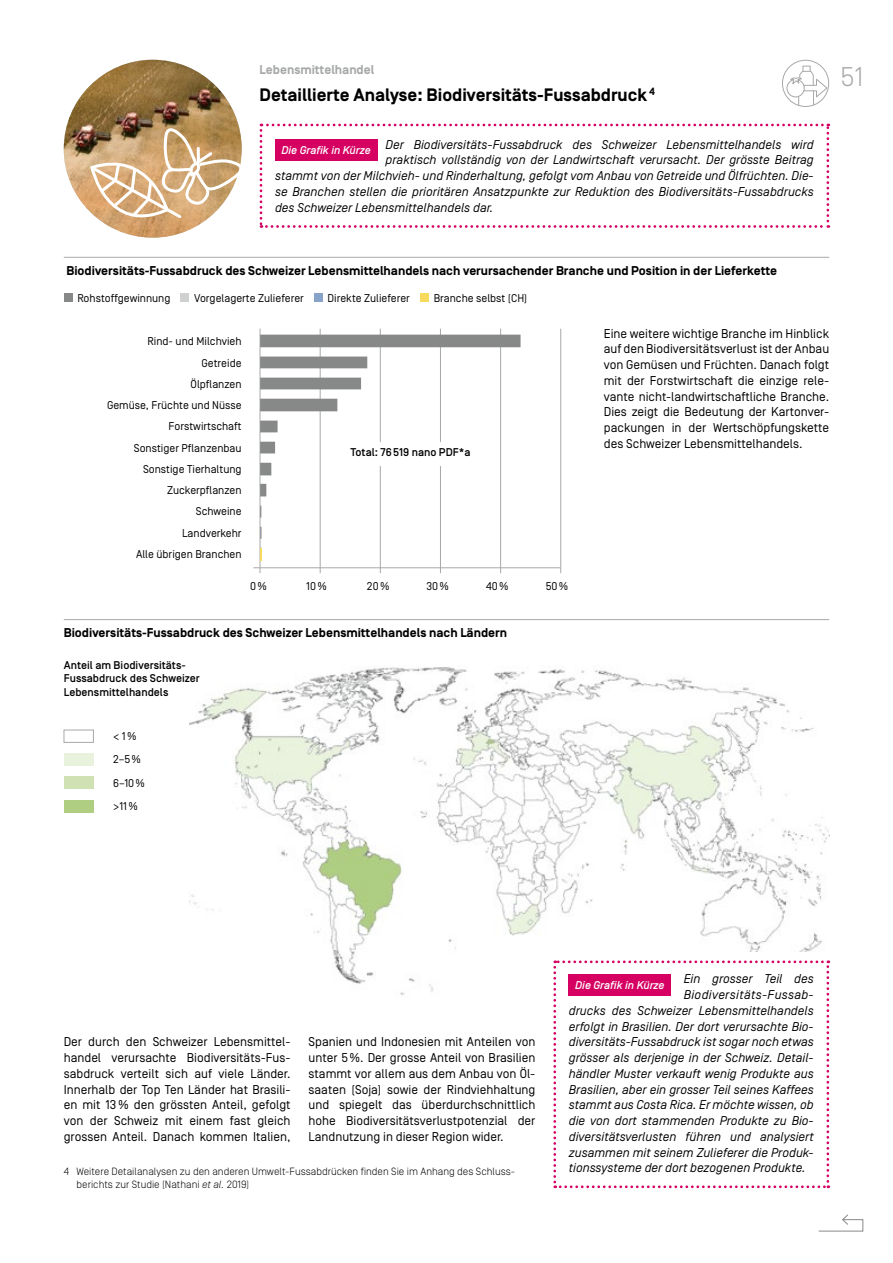
<style>
.page{position:relative;width:893px;height:1263px;background:#fff}
.page>*{position:absolute;margin:0;border:0;box-sizing:border-box;transform-origin:0 0}
.t1{font:300 27px "Simplon BP";color:#a7a9a9}
.Tt_12_bold{font:700 18px "Simplon BP";color:#000}
.Tt_8_5_Regular_ital{font:italic 12.75px "Simplon BP Regular";color:#000}
.Tt_8_5_Regular_Grund{font:12.75px/15.8px "Simplon BP Regular";color:#000;text-align:justify}
.Tt_8_5_bold_m_Linie{font:700 12.75px "Simplon BP";color:#000}
.Tt_8_5_Regular_ital-2{font:italic 12.75px "Simplon BP Regular";letter-spacing:.025em;color:#000}
.Text_8_5_bold_grau_K{font:700 12.75px "Simplon BP";color:#a7a9a9}
.Tt_7_5_regular_recht{font:11.25px "Simplon BP Regular";color:#000}
.Tt_7_5_regular{font:11.25px "Simplon BP Regular";color:#000}
.Tt_7_5_medium{font:500 11.25px/13.5px "Simplon BP";color:#000}
.Tt_7_5_medium-2{font:italic 500 11.25px "Simplon BP";color:#fff}
.Fussnote_7{font:300 10.5px/12.3px "Simplon BP";color:#000}
.s1{font-style:italic}
</style>
<div class="page">
<img style="left:189px;top:667px;width:640px;height:328px">
<div style="left:548px;top:952px;width:287px;height:230px;background:#fff"></div>
<hr style="left:64px;top:257px;width:765px;height:1px;background:#a7a9a9">
<div style="left:64px;top:293px;width:8px;height:9px;background:#878988"></div>
<div style="left:181px;top:293px;width:8px;height:9px;background:#cfd0d0"></div>
<div style="left:314px;top:293px;width:9px;height:9px;background:#87a3ca"></div>
<div style="left:420px;top:293px;width:9px;height:9px;background:#f8da5d"></div>
<hr style="left:64px;top:619px;width:765px;height:1px;background:#a7a9a9">
<hr style="left:253px;top:567px;width:307px;height:1px;background:#a7a9a9">
<hr style="left:320px;top:329px;width:1px;height:244px;background:#a7a9a9">
<hr style="left:380px;top:329px;width:1px;height:244px;background:#a7a9a9">
<hr style="left:440px;top:329px;width:1px;height:244px;background:#a7a9a9">
<hr style="left:500px;top:329px;width:1px;height:244px;background:#a7a9a9">
<hr style="left:560px;top:329px;width:1px;height:244px;background:#a7a9a9">
<div style="left:64px;top:800px;width:29px;height:13px;background:#b0ce82"></div>
<div style="left:64px;top:777px;width:29px;height:12px;background:#d0e2b4"></div>
<div style="left:64px;top:753px;width:29px;height:13px;background:#e9f2dd"></div>
<div style="left:64px;top:730px;width:30px;height:12px;background:#fff;border:1px solid #a7a9a9"></div>
<svg style="left:260px;top:124px;width:569px;height:104px"></svg>
<svg style="left:553px;top:960px;width:276px;height:228px"></svg>
<div style="left:275px;top:140px;width:102px;height:21px;background:#d50062"></div>
<div style="left:569px;top:974px;width:102px;height:21px;background:#d50062"></div>
<hr style="left:260px;top:329px;width:1px;height:244px;background:#a7a9a9">
<img style="left:64px;top:60px;width:178px;height:178px;border-radius:89px">
<svg style="left:88px;top:125px;width:154px;height:111px"></svg>
<div style="left:802px;top:66px;width:9px;height:5px;border:1px solid #a7a9a9"></div>
<div style="left:782px;top:60px;width:47px;height:47px;border:1px solid #a7a9a9;border-radius:50%"></div>
<svg style="left:786px;top:70px;width:42px;height:35px"></svg>
<svg style="left:260px;top:335px;width:261px;height:225px"></svg>
<svg style="left:260px;top:527px;width:1px;height:12px"></svg>
<svg style="left:260px;top:548px;width:1px;height:12px"></svg>
<p class="Text_8_5_bold_grau_K" style="left:260px;top:63px;width:116px">Lebensmittelhandel</p>
<p class="Tt_12_bold" style="left:260px;top:85px;width:397px">Detaillierte Analyse: Biodiversitäts-Fussabdruck <sup>4</sup></p>
<p class="Tt_8_5_Regular_ital" style="left:386px;top:137px;width:430px">Der Biodiversitäts-Fussabdruck des Schweizer Lebensmittelhandels wird</p>
<p class="Tt_8_5_Regular_ital" style="left:386px;top:152px;width:430px">praktisch vollständig von der Landwirtschaft verursacht. Der grösste Beitrag</p>
<p class="Tt_8_5_Regular_ital" style="left:275px;top:168px;width:540px">stammt von der Milchvieh- und Rinderhaltung, gefolgt vom Anbau von Getreide und Ölfrüchten. Die-</p>
<p class="Tt_8_5_Regular_ital" style="left:275px;top:184px;width:540px">se Branchen stellen die prioritären Ansatzpunkte zur Reduktion des Biodiversitäts-Fussabdrucks</p>
<p class="Tt_8_5_Regular_ital" style="left:275px;top:200px;width:220px">des Schweizer Lebensmittelhandels dar.</p>
<p class="Tt_7_5_medium-2" style="left:281px;top:144px;width:91px">Die Grafik in Kürze</p>
<h1 class="t1" style="left:841px;top:60px;width:24px">51</h1>
<p class="Tt_8_5_bold_m_Linie" style="left:66px;top:263px;width:712px">Biodiversitäts-Fussabdruck des Schweizer Lebensmittelhandels nach verursachender Branche und Position in der Lieferkette</p>
<p class="Tt_7_5_regular" style="left:77px;top:291px;width:95px">Rohstoffgewinnung</p>
<p class="Tt_7_5_regular" style="left:194px;top:291px;width:111px">Vorgelagerte Zulieferer</p>
<p class="Tt_7_5_regular" style="left:328px;top:291px;width:84px">Direkte Zulieferer</p>
<p class="Tt_7_5_regular" style="left:434px;top:291px;width:95px">Branche selbst (CH)</p>
<p class="Tt_7_5_regular_recht" style="left:147px;top:335px;width:96px">Rind- und Milchvieh</p>
<p class="Tt_7_5_regular_recht" style="left:202px;top:356px;width:42px">Getreide</p>
<p class="Tt_7_5_regular_recht" style="left:191px;top:377px;width:53px">Ölpflanzen</p>
<p class="Tt_7_5_regular_recht" style="left:107px;top:399px;width:136px">Gemüse, Früchte und Nüsse</p>
<p class="Tt_7_5_regular_recht" style="left:169px;top:420px;width:75px">Forstwirtschaft</p>
<p class="Tt_7_5_regular_recht" style="left:134px;top:441px;width:109px">Sonstiger Pflanzenbau</p>
<p class="Tt_7_5_regular_recht" style="left:143px;top:462px;width:100px">Sonstige Tierhaltung</p>
<p class="Tt_7_5_regular_recht" style="left:167px;top:484px;width:76px">Zuckerpflanzen</p>
<p class="Tt_7_5_regular_recht" style="left:196px;top:505px;width:47px">Schweine</p>
<p class="Tt_7_5_regular_recht" style="left:182px;top:526px;width:61px">Landverkehr</p>
<p class="Tt_7_5_regular_recht" style="left:136px;top:547px;width:107px">Alle übrigen Branchen</p>
<p class="Tt_7_5_medium" style="left:350px;top:446px;width:122px">Total: 76519 nano PDF*a</p>
<p class="Tt_7_5_regular" style="left:250px;top:579px;width:18px">0%</p>
<p class="Tt_7_5_regular" style="left:306px;top:579px;width:22px">10%</p>
<p class="Tt_7_5_regular" style="left:367px;top:579px;width:24px">20%</p>
<p class="Tt_7_5_regular" style="left:426px;top:579px;width:24px">30%</p>
<p class="Tt_7_5_regular" style="left:486px;top:579px;width:24px">40%</p>
<p class="Tt_7_5_regular" style="left:546px;top:579px;width:24px">50%</p>
<p class="Tt_8_5_bold_m_Linie" style="left:64px;top:625px;width:445px">Biodiversitäts-Fussabdruck des Schweizer Lebensmittelhandels nach Ländern</p>
<p class="Tt_7_5_medium" style="left:64px;top:658px;width:124px">Anteil am Biodiversitäts-</p>
<p class="Tt_7_5_medium" style="left:64px;top:672px;width:138px">Fussabdruck des Schweizer<br>Lebensmittelhandels</p>
<p class="Tt_7_5_regular_recht" style="left:113px;top:729px;width:25px">&lt; 1%</p>
<p class="Tt_7_5_regular_recht" style="left:113px;top:753px;width:29px">2–5%</p>
<p class="Tt_7_5_regular_recht" style="left:113px;top:776px;width:33px">6–10%</p>
<p class="Tt_7_5_regular_recht" style="left:113px;top:800px;width:26px">&gt;11%</p>
<p class="Tt_8_5_Regular_Grund" style="left:604px;top:325px;width:227px">Eine weitere wichtige Branche im Hinblick auf den Biodiversitätsverlust ist der Anbau von Gemüsen und Früchten. Danach folgt mit der Forstwirtschaft die einzige rele&shy;vante nicht-landwirtschaftliche Branche.<br>Dies zeigt die Bedeutung der Kartonver&shy;packungen in der Wertschöpfungskette des Schweizer Lebensmittelhandels.</p>
<p class="Tt_8_5_Regular_Grund" style="left:64px;top:1034px;width:228px">Der durch den Schweizer Lebensmittel&shy;handel verursachte Biodiversitäts-Fus&shy;sabdruck verteilt sich auf viele Länder.<br>Innerhalb der Top Ten Länder hat Brasili&shy;en mit 13% den grössten Anteil, gefolgt von der Schweiz mit einem fast gleich grossen Anteil. Danach kommen Italien,</p>
<p class="Tt_8_5_Regular_Grund" style="left:309px;top:1034px;width:228px">Spanien und Indonesien mit Anteilen von unter 5%. Der grosse Anteil von Brasilien stammt vor allem aus dem Anbau von Öl&shy;saaten (Soja) sowie der Rindviehhaltung und spiegelt das überdurchschnittlich hohe Biodiversitätsverlustpotenzial der Landnutzung in dieser Region wider.</p>
<p class="Fussnote_7" style="left:77px;top:1165px;width:439px;text-indent:-13px">4 Weitere Detailanalysen zu den anderen Umwelt-Fussabdrücken finden Sie im Anhang des Schluss&shy;berichts zur Studie (Nathani <span class="s1">et al.</span> 2019)</p>
<p class="Tt_8_5_Regular_ital" style="left:684px;top:971px;width:132px">Ein grosser Teil des</p>
<p class="Tt_8_5_Regular_ital-2" style="left:684px;top:987px;width:132px">Biodiversitäts-Fussab-</p>
<p class="Tt_8_5_Regular_ital" style="left:569px;top:1003px;width:246px">drucks des Schweizer Lebensmittelhandels</p>
<p class="Tt_8_5_Regular_ital" style="left:569px;top:1019px;width:246px">erfolgt in Brasilien. Der dort verursachte Bio-</p>
<p class="Tt_8_5_Regular_ital" style="left:569px;top:1034px;width:246px">diversitäts-Fussabdruck ist sogar noch etwas</p>
<p class="Tt_8_5_Regular_ital" style="left:569px;top:1050px;width:246px">grösser als derjenige in der Schweiz. Detail-</p>
<p class="Tt_8_5_Regular_ital" style="left:569px;top:1066px;width:246px">händler Muster verkauft wenig Produkte aus</p>
<p class="Tt_8_5_Regular_ital" style="left:569px;top:1082px;width:246px">Brasilien, aber ein grosser Teil seines Kaffees</p>
<p class="Tt_8_5_Regular_ital" style="left:569px;top:1097px;width:246px">stammt aus Costa Rica. Er möchte wissen, ob</p>
<p class="Tt_8_5_Regular_ital" style="left:569px;top:1113px;width:245px">die von dort stammenden Produkte zu Bio-</p>
<p class="Tt_8_5_Regular_ital" style="left:569px;top:1129px;width:246px">diversitätsverlusten führen und analysiert</p>
<p class="Tt_8_5_Regular_ital" style="left:569px;top:1145px;width:246px">zusammen mit seinem Zulieferer die Produk-</p>
<p class="Tt_8_5_Regular_ital" style="left:569px;top:1160px;width:238px">tionssysteme der dort bezogenen Produkte.</p>
<p class="Tt_7_5_medium-2" style="left:575px;top:978px;width:91px">Die Grafik in Kürze</p>
</div>
